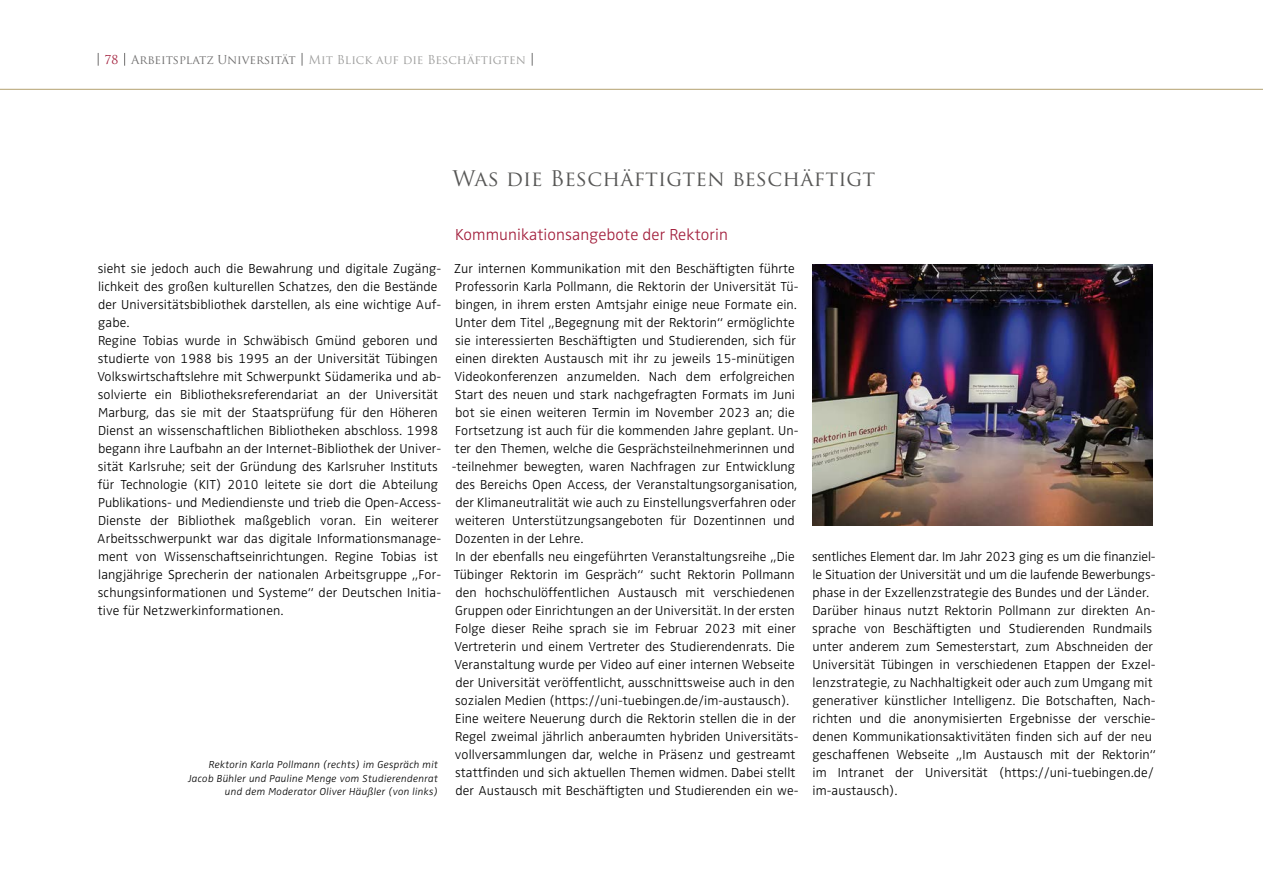
<style>
.page{position:relative;width:1263px;height:893px;background:#fff}
.page>*{position:absolute;margin:0;border:0;box-sizing:border-box;transform-origin:0 0}
.t1{font:21px "Trajan Pro";letter-spacing:.01em;color:#575756}
.t2{font:300 16.5px "Zwo OT";letter-spacing:.005em;color:#a21e3b}
.t3{font:300 13.5px/18px "Zwo OT";letter-spacing:.005em;color:#000}
.t4{font:12px "Trajan Pro";color:#9d9d9c}
.t5{font:italic 300 10.5px/13.5px "Zwo OT";letter-spacing:.025em;color:#000;text-align:right}
.s1{color:#a21e3b}
.s2{color:#706f6f}
</style>
<div class="page">
<hr style="left:0;top:89px;width:1263px;height:1px;background:#b3a16e">
<svg style="left:98px;top:53px;width:1px;height:13px"></svg>
<svg style="left:124px;top:53px;width:1px;height:13px"></svg>
<svg style="left:302px;top:53px;width:1px;height:13px"></svg>
<svg style="left:532px;top:53px;width:1px;height:13px"></svg>
<img style="left:812px;top:264px;width:340px;height:261px">
<p class="t4" style="left:105px;top:52px;width:423px"><span class="s1">78</span> <span class="s2">Arbeitsplatz Universität</span> Mit Blick auf die Beschäftigten</p>
<h1 class="t1" style="left:452px;top:165px;width:424px">Was die Beschäftigten beschäftigt</h1>
<p class="t3" style="left:97px;top:260px;width:346px">sieht sie jedoch auch die Bewahrung und digitale Zugäng&shy;lichkeit des großen kulturellen Schatzes, den die Bestände der Universitätsbibliothek darstellen, als eine wichtige Auf&shy;gabe.<br>Regine Tobias wurde in Schwäbisch Gmünd geboren und studierte von 1988 bis 1995 an der Universität Tübingen Volkswirtschaftslehre mit Schwerpunkt Südamerika und ab&shy;solvierte ein Bibliotheksreferendariat an der Universität Marburg, das sie mit der Staatsprüfung für den Höheren Dienst an wissenschaftlichen Bibliotheken abschloss. 1998 begann ihre Laufbahn an der Internet-Bibliothek der Univer&shy;sität Karlsruhe; seit der Gründung des Karlsruher Instituts für Technologie (KIT) 2010 leitete sie dort die Abteilung Publikations- und Mediendienste und trieb die Open-Access-Dienste der Bibliothek maßgeblich voran. Ein weiterer Arbeitsschwerpunkt war das digitale Informationsmanage&shy;ment von Wissenschaftseinrichtungen. Regine Tobias ist langjährige Sprecherin der nationalen Arbeitsgruppe „For&shy;schungsinformationen und Systeme“ der Deutschen Initia&shy;tive für Netzwerkinformationen.</p>
<p class="t5" style="left:188px;top:758px;width:251px">Rektorin Karla Pollmann (rechts) im Gespräch mit<br>Jacob Bühler und Pauline Menge vom Studierendenrat und dem Moderator Oliver Häußler (von links)</p>
<p class="t2" style="left:455px;top:225px;width:274px">Kommunikationsangebote der Rektorin</p>
<p class="t3" style="left:452px;top:260px;width:348px">Zur internen Kommunikation mit den Beschäftigten führte Professorin Karla Pollmann, die Rektorin der Universität Tü&shy;bingen, in ihrem ersten Amtsjahr einige neue Formate ein.<br>Unter dem Titel „Begegnung mit der Rektorin“ ermöglichte sie interessierten Beschäftigten und Studierenden, sich für einen direkten Austausch mit ihr zu jeweils 15-minütigen Videokonferenzen anzumelden. Nach dem erfolgreichen Start des neuen und stark nachgefragten Formats im Juni bot sie einen weiteren Termin im November 2023 an; die Fortsetzung ist auch für die kommenden Jahre geplant. Un&shy;ter den Themen, welche die Gesprächsteilnehmerinnen und -teilnehmer bewegten, waren Nachfragen zur Entwicklung des Bereichs Open Access, der Veranstaltungsorganisation, der Klimaneutralität wie auch zu Einstellungsverfahren oder weiteren Unterstützungsangeboten für Dozentinnen und Dozenten in der Lehre.<br>In der ebenfalls neu eingeführten Veranstaltungsreihe „Die Tübinger Rektorin im Gespräch“ sucht Rektorin Pollmann den hochschulöffentlichen Austausch mit verschiedenen Gruppen oder Einrichtungen an der Universität. In der ersten Folge dieser Reihe sprach sie im Februar 2023 mit einer Vertreterin und einem Vertreter des Studierendenrats. Die Veranstaltung wurde per Video auf einer internen Webseite der Universität veröffentlicht, ausschnittsweise auch in den sozialen Medien (https://uni-tuebingen.de/im-austausch).<br>Eine weitere Neuerung durch die Rektorin stellen die in der Regel zweimal jährlich anberaumten hybriden Universitäts&shy;vollversammlungen dar, welche in Präsenz und gestreamt stattfinden und sich aktuellen Themen widmen. Dabei stellt der Austausch mit Beschäftigten und Studierenden ein we-</p>
<p class="t3" style="left:812px;top:548px;width:345px">sentliches Element dar. Im Jahr 2023 ging es um die finanziel&shy;le Situation der Universität und um die laufende Bewerbungs&shy;phase in der Exzellenzstrategie des Bundes und der Länder.<br>Darüber hinaus nutzt Rektorin Pollmann zur direkten An&shy;sprache von Beschäftigten und Studierenden Rundmails unter anderem zum Semesterstart, zum Abschneiden der Universität Tübingen in verschiedenen Etappen der Exzel&shy;lenzstrategie, zu Nachhaltigkeit oder auch zum Umgang mit generativer künstlicher Intelligenz. Die Botschaften, Nach&shy;richten und die anonymisierten Ergebnisse der verschie&shy;denen Kommunikationsaktivitäten finden sich auf der neu geschaffenen Webseite „Im Austausch mit der Rektorin“ im Intranet der Universität (https://uni-tuebingen.de/ im-austausch).</p>
</div>
